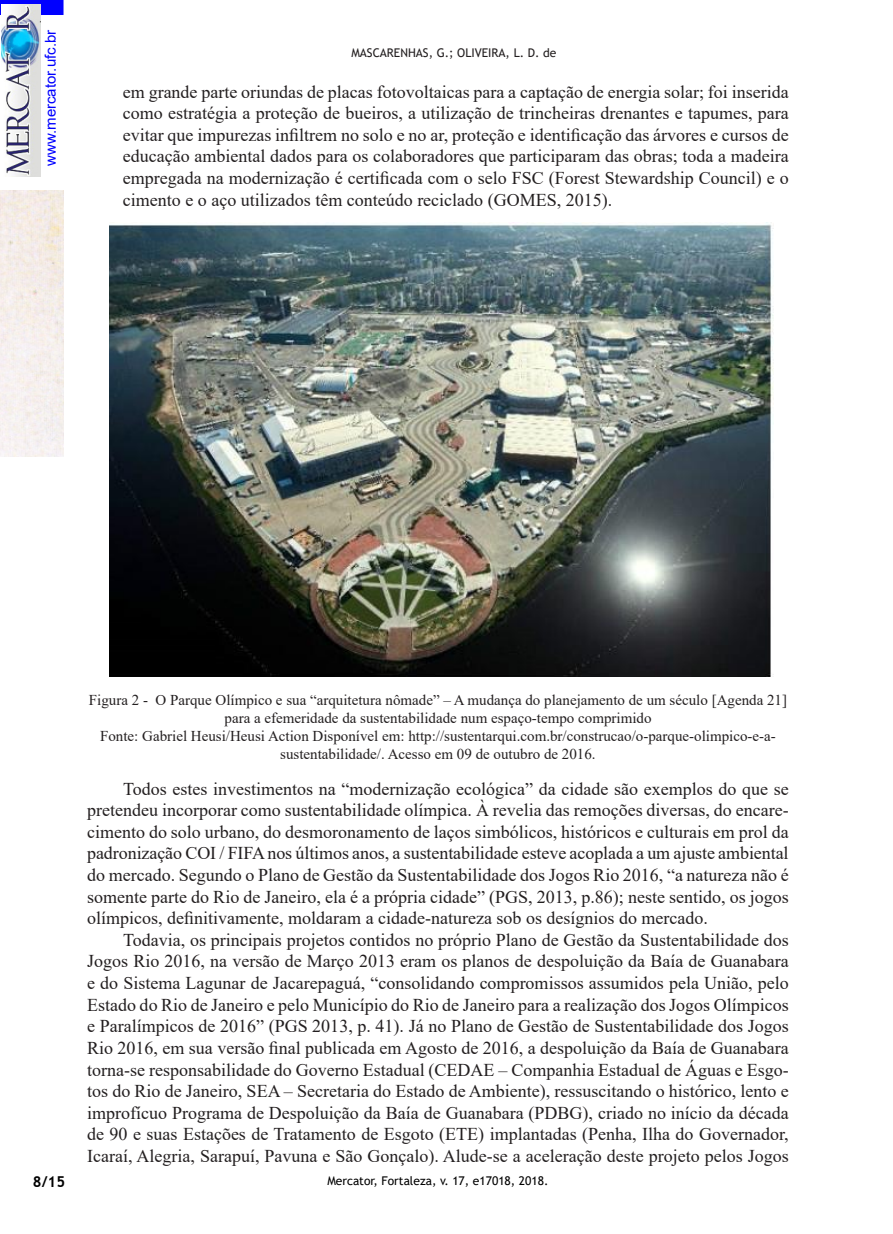
<style>
.page{position:relative;width:893px;height:1234px;background:#fff}
.page>*{position:absolute;margin:0;border:0;box-sizing:border-box;transform-origin:0 0}
.t1{font:18px/21.6px "Times New Roman";color:#231f20;text-align:justify}
.LEGENDA{font:15px/18px "Times New Roman";color:#231f20;text-align:center}
.t2{font:15px "Arial";color:#00f}
.t3{font:700 15px "Trebuchet MS";color:#000}
.t4{font:12px "Trebuchet MS";color:#000}
.t5{font:12px "Trebuchet MS";color:#231f20}
</style>
<div class="page">
<img style="left:0;top:190px;width:64px;height:266px">
<div style="left:0;top:0;width:64px;height:15px;background:#00f"></div>
<img style="left:1px;top:4px;width:39px;height:173px">
<img style="left:110px;top:223px;width:663px;height:453px">
<p class="t2" style="left:40px;top:166px;width:138px;rotate:-90deg">www.mercator.ufc.br</p>
<p class="t5" style="left:351px;top:45px;width:207px">MASCARENHAS, G.; OLIVEIRA, L. D. de</p>
<p class="t1" style="left:123px;top:80px;width:667px">em grande parte oriundas de placas fotovoltaicas para a captação de energia solar; foi inserida como estratégia a proteção de bueiros, a utilização de trincheiras drenantes e tapumes, para evitar que impurezas infiltrem no solo e no ar, proteção e identificação das árvores e cursos de educação ambiental dados para os colaboradores que participaram das obras; toda a madeira empregada na modernização é certificada com o selo FSC (Forest Stewardship Council) e o cimento e o aço utilizados têm conteúdo reciclado (GOMES, 2015).</p>
<p class="LEGENDA" style="left:89px;top:690px;width:700px">Figura 2 - O Parque Olímpico e sua “arquitetura nômade” – A mudança do planejamento de um século [Agenda 21] para a efemeridade da sustentabilidade num espaço-tempo comprimido</p>
<p class="LEGENDA" style="left:100px;top:726px;width:677px">Fonte: Gabriel Heusi/Heusi Action Disponível em: http://sustentarqui.com.br/construcao/o-parque-olimpico-e-a&shy;sustentabilidade/. Acesso em 09 de outubro de 2016.</p>
<p class="t1" style="left:87px;top:777px;width:703px;text-indent:36px">Todos estes investimentos na “modernização ecológica” da cidade são exemplos do que se pretendeu incorporar como sustentabilidade olímpica. À revelia das remoções diversas, do encare&shy;cimento do solo urbano, do desmoronamento de laços simbólicos, históricos e culturais em prol da padronização COI / FIFA nos últimos anos, a sustentabilidade esteve acoplada a um ajuste ambiental do mercado. Segundo o Plano de Gestão da Sustentabilidade dos Jogos Rio 2016, “a natureza não é somente parte do Rio de Janeiro, ela é a própria cidade” (PGS, 2013, p.86); neste sentido, os jogos olímpicos, definitivamente, moldaram a cidade-natureza sob os desígnios do mercado.</p>
<p class="t1" style="left:87px;top:928px;width:703px;text-indent:36px">Todavia, os principais projetos contidos no próprio Plano de Gestão da Sustentabilidade dos Jogos Rio 2016, na versão de Março 2013 eram os planos de despoluição da Baía de Guanabara e do Sistema Lagunar de Jacarepaguá, “consolidando compromissos assumidos pela União, pelo Estado do Rio de Janeiro e pelo Município do Rio de Janeiro para a realização dos Jogos Olímpicos e Paralímpicos de 2016” (PGS 2013, p. 41). Já no Plano de Gestão de Sustentabilidade dos Jogos Rio 2016, em sua versão final publicada em Agosto de 2016, a despoluição da Baía de Guanabara torna-se responsabilidade do Governo Estadual (CEDAE – Companhia Estadual de Águas e Esgo&shy;tos do Rio de Janeiro, SEA – Secretaria do Estado de Ambiente), ressuscitando o histórico, lento e improfícuo Programa de Despoluição da Baía de Guanabara (PDBG), criado no início da década de 90 e suas Estações de Tratamento de Esgoto (ETE) implantadas (Penha, Ilha do Governador, Icaraí, Alegria, Sarapuí, Pavuna e São Gonçalo). Alude-se a aceleração deste projeto pelos Jogos</p>
<p class="t3" style="left:33px;top:1172px;width:34px">8/15</p>
<p class="t4" style="left:327px;top:1172px;width:223px">Mercator, Fortaleza, v. 17, e17018, 2018.</p>
</div>
